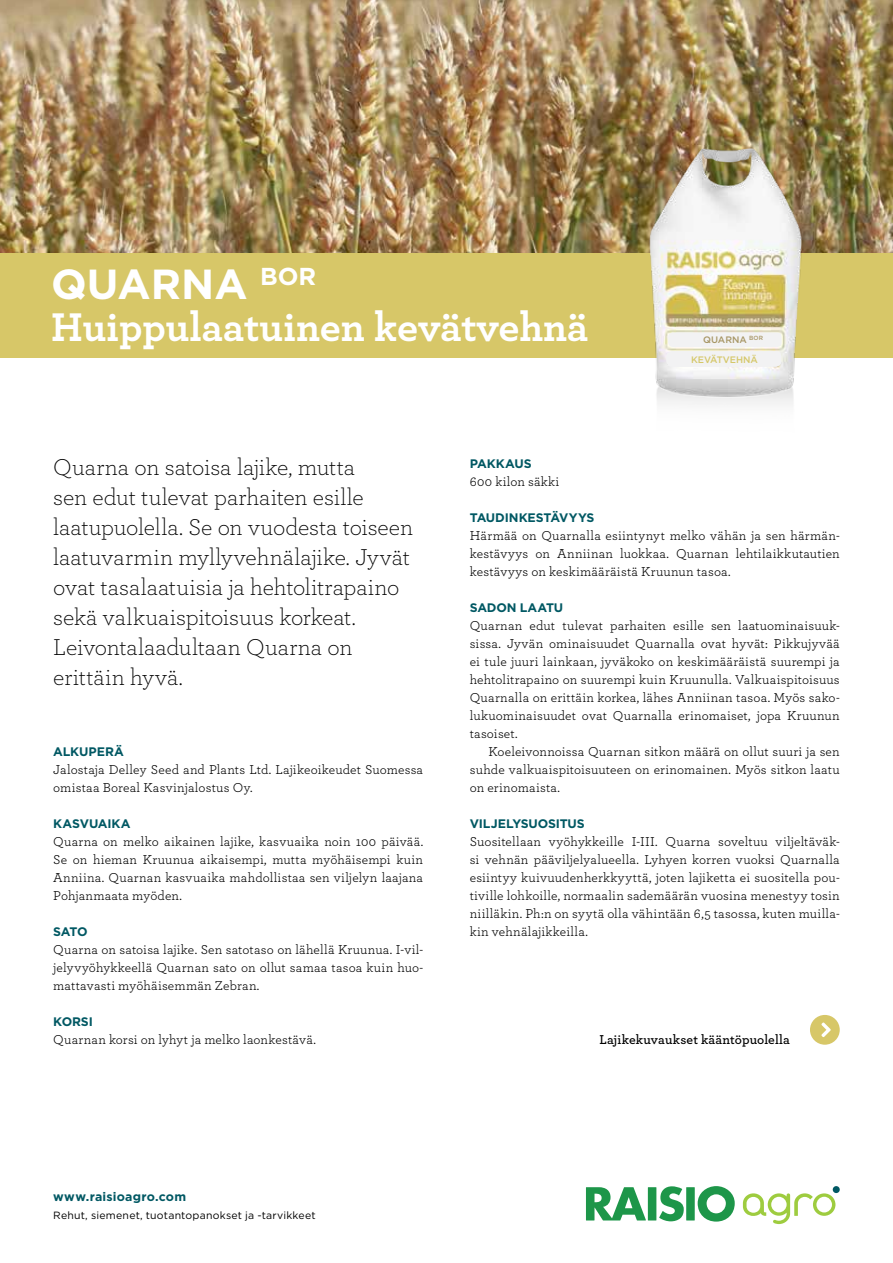
<style>
.page{position:relative;width:893px;height:1263px;background:#fff}
.page>*{position:absolute;margin:0;border:0;box-sizing:border-box;transform-origin:0 0}
.t1{font:700 42px "Archer";color:#fff}
.t2{font:700 42px "Gotham";color:#fff}
.t3{font:300 24px/30px "Archer";letter-spacing:-.005em;color:#000}
.t4{font:13.5px/18px "Archer";letter-spacing:.015em;color:#000;text-align:justify}
.t5{font:600 13.5px "Archer";letter-spacing:.01em;color:#000}
.t6{font:700 12.3px "Gotham";letter-spacing:-.01em;color:#005863}
.t7{font:700 12.3px "Gotham";letter-spacing:.02em;color:#005863}
.t8{font:10.5px "Gotham";letter-spacing:.02em;color:#000}
.t9{font:500 9.3px "Gotham";color:#d5c769}
.t10{font:500 9.3px "Gotham";color:#a79665}
.t11{font:500 6px "Gotham";color:#a79665}
</style>
<div class="page">
<div style="left:686px;top:1187px;width:9px;height:33px;background:#1d9649"></div>
<svg style="left:659px;top:1186px;width:25px;height:35px"></svg>
<div style="left:648px;top:1187px;width:8px;height:33px;background:#1d9649"></div>
<svg style="left:586px;top:1187px;width:60px;height:33px"></svg>
<svg style="left:698px;top:1186px;width:37px;height:35px"></svg>
<svg style="left:743px;top:1193px;width:92px;height:31px"></svg>
<div style="left:833px;top:1186px;width:7px;height:7px;background:#005863;border-radius:50%"></div>
<img style="left:0;top:0;width:893px;height:253px">
<div style="left:0;top:253px;width:893px;height:104px;background:#d7c768"></div>
<svg style="left:810px;top:1015px;width:30px;height:30px"></svg>
<img style="left:607px;top:137px;width:233px;height:268px">
<div style="left:668px;top:332px;width:113px;height:15px;background:#f2f2f3;border-radius:4px"></div>
<div style="left:666px;top:351px;width:115px;height:16px;background:#f2f2f3;border-radius:6px"></div>
<h1 class="t2" style="left:51px;top:257px;width:267px">QUARNA <sup>BOR</sup></h1>
<h1 class="t1" style="left:51px;top:294px;width:539px">Huippulaatuinen kevätvehnä</h1>
<p class="t10" style="left:703px;top:333px;width:45px">QUARNA</p>
<p class="t9" style="left:691px;top:353px;width:68px">KEVÄTVEHNÄ</p>
<p class="t11" style="left:749px;top:334px;width:15px">BOR</p>
<p class="t3" style="left:53px;top:451px;width:361px">Quarna on satoisa lajike, mutta<br>sen edut tulevat parhaiten esille laatupuolella. Se on vuodesta toiseen laatuvarmin myllyvehnälajike. Jyvät ovat tasalaatuisia ja hehtolitrapaino sekä valkuaispitoisuus korkeat.<br>Leivontalaadultaan Quarna on erittäin hyvä.</p>
<p class="t6" style="left:53px;top:743px;width:72px">ALKUPERÄ</p>
<p class="t4" style="left:53px;top:760px;width:371px">Jalostaja Delley Seed and Plants Ltd. Lajikeoikeudet Suomessa omistaa Boreal Kasvinjalostus Oy.</p>
<p class="t6" style="left:53px;top:815px;width:79px">KASVUAIKA</p>
<p class="t4" style="left:53px;top:832px;width:371px">Quarna on melko aikainen lajike, kasvuaika noin 100 päivää.<br>Se on hieman Kruunua aikaisempi, mutta myöhäisempi kuin Anniina. Quarnan kasvuaika mahdollistaa sen viljelyn laajana Pohjanmaata myöden.</p>
<p class="t6" style="left:53px;top:923px;width:36px">SATO</p>
<p class="t4" style="left:53px;top:940px;width:371px">Quarna on satoisa lajike. Sen satotaso on lähellä Kruunua. I-vil&shy;jelyvyöhykkeellä Quarnan sato on ollut samaa tasoa kuin huo&shy;mattavasti myöhäisemmän Zebran.</p>
<p class="t6" style="left:53px;top:1013px;width:41px">KORSI</p>
<p class="t4" style="left:53px;top:1030px;width:264px">Quarnan korsi on lyhyt ja melko laonkestävä.</p>
<p class="t6" style="left:470px;top:455px;width:63px">PAKKAUS</p>
<p class="t4" style="left:470px;top:472px;width:91px">600 kilon säkki</p>
<p class="t6" style="left:470px;top:509px;width:126px">TAUDINKESTÄVYYS</p>
<p class="t4" style="left:470px;top:526px;width:371px">Härmää on Quarnalla esiintynyt melko vähän ja sen härmän&shy;kestävyys on Anniinan luokkaa. Quarnan lehtilaikkutautien kestävyys on keskimääräistä Kruunun tasoa.</p>
<p class="t6" style="left:470px;top:599px;width:95px">SADON LAATU</p>
<p class="t4" style="left:470px;top:616px;width:371px">Quarnan edut tulevat parhaiten esille sen laatuominaisuuk&shy;sissa. Jyvän ominaisuudet Quarnalla ovat hyvät: Pikkujyvää ei tule juuri lainkaan, jyväkoko on keskimääräistä suurempi ja hehtolitrapaino on suurempi kuin Kruunulla. Valkuaispitoisuus Quarnalla on erittäin korkea, lähes Anniinan tasoa. Myös sako&shy;lukuominaisuudet ovat Quarnalla erinomaiset, jopa Kruunun tasoiset.</p>
<p class="t4" style="left:470px;top:742px;width:371px;text-indent:19px">Koeleivonnoissa Quarnan sitkon määrä on ollut suuri ja sen suhde valkuaispitoisuuteen on erinomainen. Myös sitkon laatu on erinomaista.</p>
<p class="t6" style="left:470px;top:815px;width:117px">VILJELYSUOSITUS</p>
<p class="t4" style="left:470px;top:832px;width:371px">Suositellaan vyöhykkeille I-III. Quarna soveltuu viljeltäväk&shy;si vehnän pääviljelyalueella. Lyhyen korren vuoksi Quarnalla esiintyy kuivuudenherkkyyttä, joten lajiketta ei suositella pou&shy;tiville lohkoille, normaalin sademäärän vuosina menestyy tosin niilläkin. Ph:n on syytä olla vähintään 6,5 tasossa, kuten muilla&shy;kin vehnälajikkeilla.</p>
<p class="t5" style="left:599px;top:1029px;width:192px">Lajikekuvaukset kääntöpuolella</p>
<p class="t7" style="left:53px;top:1188px;width:134px">www.raisioagro.com</p>
<p class="t8" style="left:53px;top:1208px;width:264px">Rehut, siemenet, tuotantopanokset ja -tarvikkeet</p>
</div>
